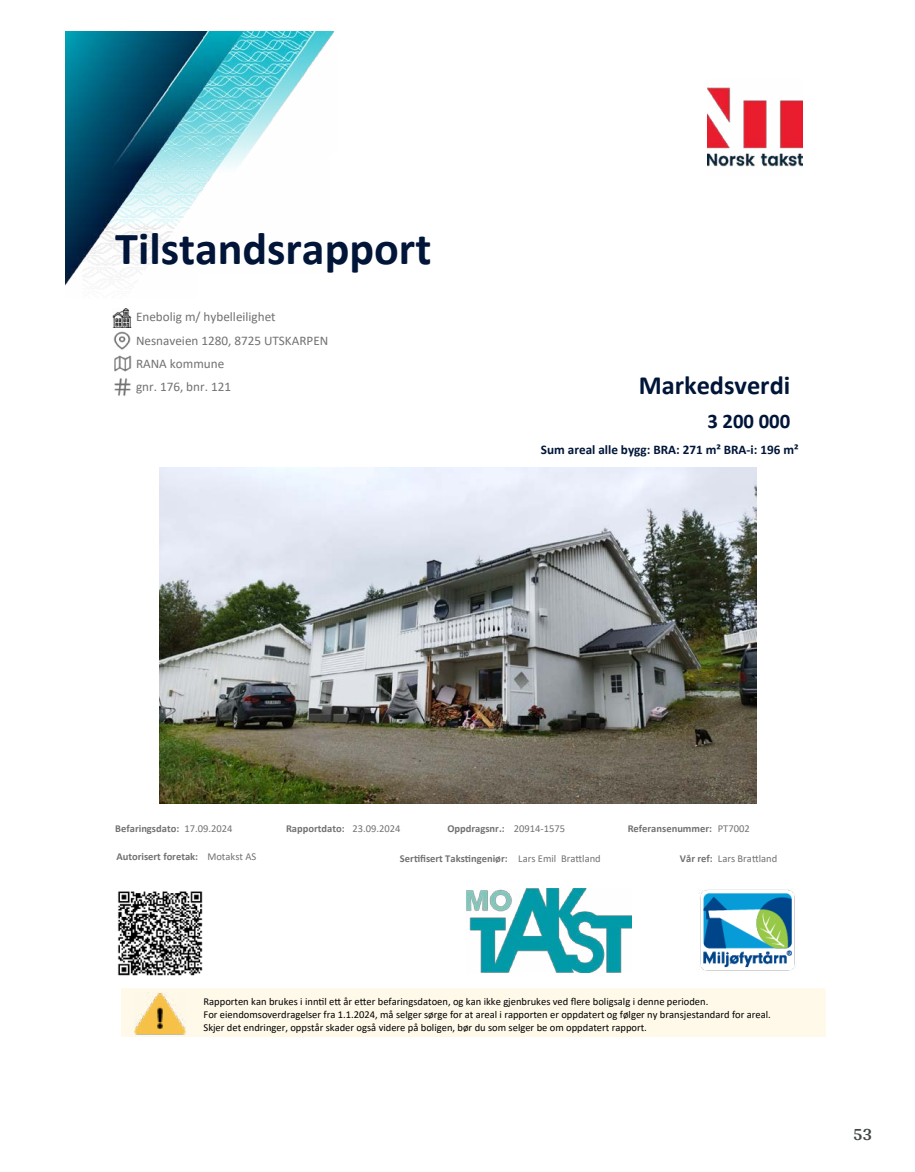
<style>
.page{position:relative;width:915px;height:1172px;background:#fff}
.page>*{position:absolute;margin:0;border:0;box-sizing:border-box;transform-origin:0 0}
.t1{font:700 46.05px "Calibri";color:#011538}
.t2{font:700 26.4px "Calibri";color:#011538}
.t3{font:700 20.7px "Calibri";color:#011538}
.t4{font:700 18px "Arya";color:#414749}
.t5{font:13.2px "Calibri";color:#727272}
.t6{font:700 13.2px "Calibri";color:#011538}
.t7{font:10.5px/12.9px "Calibri";color:#000}
.t8{font:700 10.5px "Calibri";color:#727272}
.t9{font:10.5px "Calibri";color:#727272}
.s1{font-weight:400}
.s2{font-weight:700}
</style>
<div class="page">
<img style="left:65px;top:32px;width:269px;height:254px">
<img style="left:114px;top:355px;width:17px;height:17px">
<img style="left:114px;top:378px;width:17px;height:18px">
<img style="left:114px;top:331px;width:16px;height:19px">
<img style="left:707px;top:87px;width:95px;height:80px">
<img style="left:118px;top:891px;width:85px;height:85px">
<img style="left:159px;top:467px;width:597px;height:336px">
<img style="left:700px;top:889px;width:95px;height:82px">
<img style="left:466px;top:888px;width:165px;height:84px">
<div style="left:121px;top:988px;width:703px;height:49px;background:#fff9e9"></div>
<img style="left:134px;top:992px;width:52px;height:43px">
<img style="left:113px;top:308px;width:18px;height:19px">
<h1 class="t1" style="left:115px;top:216px;width:317px">Tilstandsrapport</h1>
<p class="t5" style="left:136px;top:307px;width:141px">Enebolig m/ hybelleilighet</p>
<p class="t5" style="left:136px;top:331px;width:194px">Nesnaveien 1280, 8725 UTSKARPEN</p>
<p class="t5" style="left:136px;top:378px;width:96px">gnr. 176, bnr. 121</p>
<h2 class="t2" style="left:638px;top:367px;width:153px">Markedsverdi</h2>
<h3 class="t3" style="left:707px;top:407px;width:84px">3 200 000</h3>
<p class="t5" style="left:136px;top:354px;width:90px">RANA kommune</p>
<p class="t6" style="left:540px;top:440px;width:259px">Sum areal alle bygg: BRA: 271 m² BRA-i: 196 m²</p>
<p class="t8" style="left:115px;top:821px;width:119px">Befaringsdato: <span class="s1">17.09.2024</span></p>
<p class="t8" style="left:286px;top:821px;width:116px">Rapportdato: <span class="s1">23.09.2024</span></p>
<p class="t8" style="left:447px;top:821px;width:119px">Oppdragsnr.: <span class="s1">20914-1575</span></p>
<p class="t8" style="left:116px;top:849px;width:141px">Autorisert foretak: <span class="s1">Motakst AS</span></p>
<p class="t8" style="left:400px;top:851px;width:202px">Ser琀椀昀椀sert Taks琀椀ngeniør: <span class="s1">Lars Emil Bra琀琀land</span></p>
<p class="t8" style="left:627px;top:821px;width:123px">Referansenummer: <span class="s1">PT7002</span></p>
<p class="t9" style="left:679px;top:851px;width:99px"><span class="s2">Vår ref:</span> Lars Bra琀琀land</p>
<p class="t7" style="left:203px;top:995px;width:568px">Rapporten kan brukes i inn琀椀l e琀琀 år e琀琀er befaringsdatoen, og kan ikke gjenbrukes ved 昀氀ere boligsalg i denne perioden.<br>For eiendomsoverdragelser fra 1.1.2024, må selger sørge for at areal i rapporten er oppdatert og følger ny bransjestandard for areal.<br>Skjer det endringer, oppstår skader også videre på boligen, bør du som selger be om oppdatert rapport.</p>
<h3 class="t4" style="left:852px;top:1123px;width:21px">53</h3>
</div>
